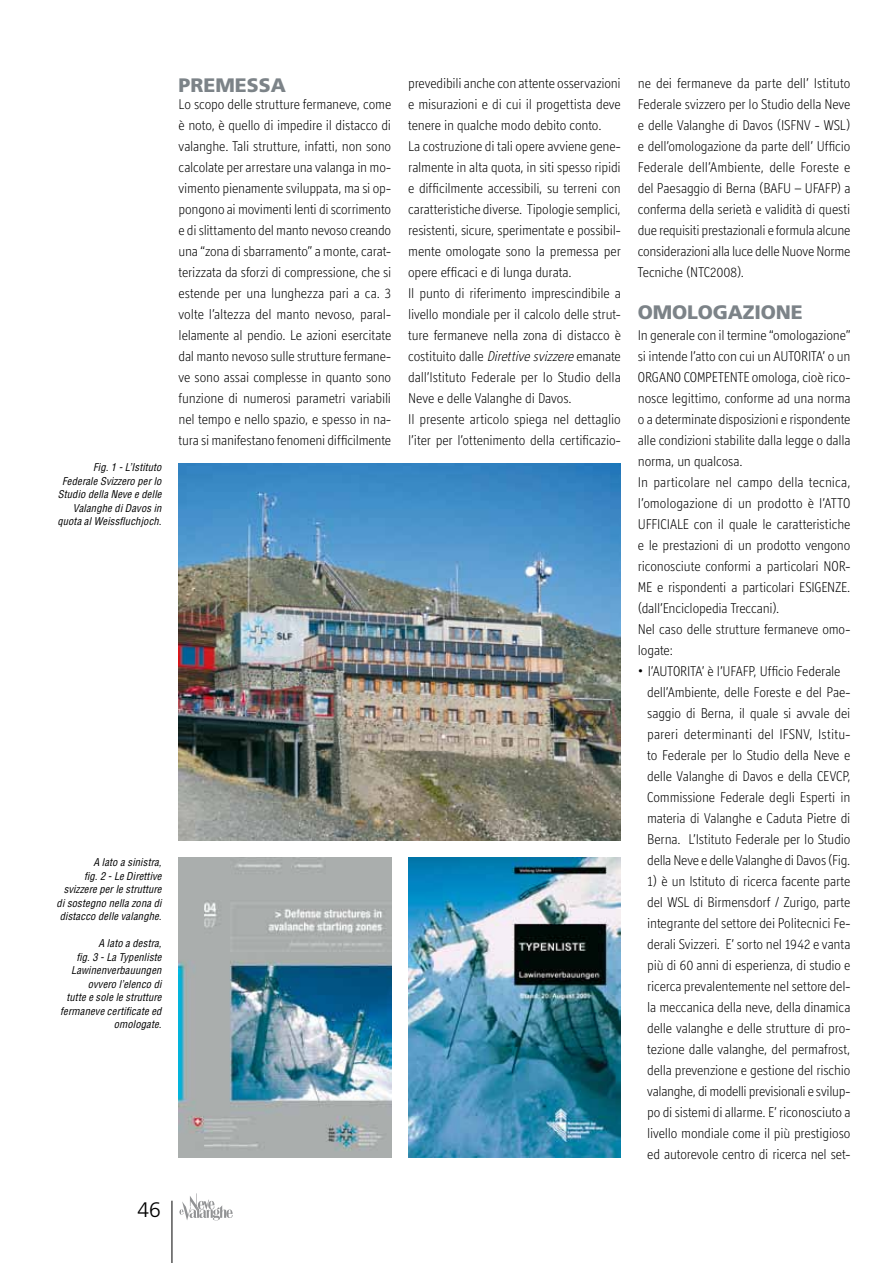
<style>
.page{position:relative;width:893px;height:1263px;background:#fff}
.page>*{position:absolute;margin:0;border:0;box-sizing:border-box;transform-origin:0 0}
.t1{font:300 21px "Frutiger";color:#000}
.t2{font:900 19.5px "Frutiger";letter-spacing:-.01em;color:#7c8388}
.t3{font:300 14.25px/21px "Officina Display ITC";letter-spacing:-.01em;color:#000;text-align:justify}
.t4{font:italic condensed 10.5px/13.5px "Helvetica";letter-spacing:.015em;color:#000;text-align:right}
.s1{font-style:italic}
.s2{font-size:18px}
</style>
<div class="page">
<hr style="left:172px;top:1201px;width:1px;height:62px;background:#000">
<svg style="left:179px;top:1193px;width:54px;height:27px"></svg>
<img style="left:179px;top:463px;width:442px;height:377px">
<img style="left:179px;top:857px;width:212px;height:301px">
<img style="left:408px;top:857px;width:213px;height:301px">
<p class="t4" style="left:57px;top:461px;width:106px">Fig. 1 - L’Istituto<br>Federale Svizzero per lo<br>Studio della Neve e delle<br>Valanghe di Davos in quota al Weissfluchjoch.</p>
<h2 class="t2" style="left:179px;top:73px;width:109px">PREMESSA</h2>
<p class="t3" style="left:179px;top:93px;width:214px">Lo scopo delle strutture fermaneve, come è noto, è quello di impedire il distacco di valanghe. Tali strutture, infatti, non sono calcolate per arrestare una valanga in mo&shy;vimento pienamente sviluppata, ma si op&shy;pongono ai movimenti lenti di scorrimento e di slittamento del manto nevoso creando una “zona di sbarramento” a monte, carat&shy;terizzata da sforzi di compressione, che si estende per una lunghezza pari a ca. 3 volte l’altezza del manto nevoso, paral&shy;lelamente al pendio. Le azioni esercitate dal manto nevoso sulle strutture fermane&shy;ve sono assai complesse in quanto sono funzione di numerosi parametri variabili nel tempo e nello spazio, e spesso in na&shy;tura si manifestano fenomeni difficilmente</p>
<p class="t4" style="left:57px;top:856px;width:106px">A lato a sinistra,<br>fig. 2 - Le Direttive svizzere per le strutture di sostegno nella zona di distacco delle valanghe.</p>
<p class="t4" style="left:60px;top:937px;width:103px">A lato a destra,<br>fig. 3 - La Typenliste<br>Lawinenverbauungen ovvero l’elenco di<br>tutte e sole le strutture fermaneve certificate ed omologate.</p>
<h1 class="t1" style="left:138px;top:1198px;width:25px">46</h1>
<p class="t3" style="left:408px;top:72px;width:214px;text-align:left">prevedibili anche con attente osservazioni e misurazioni e di cui il progettista deve tenere in qualche modo debito conto.<br>La costruzione di tali opere avviene gene&shy;ralmente in alta quota, in siti spesso ripidi e difficilmente accessibili, su terreni con caratteristiche diverse. Tipologie semplici, resistenti, sicure, sperimentate e possibil&shy;mente omologate sono la premessa per opere efficaci e di lunga durata.<br>Il punto di riferimento imprescindibile a livello mondiale per il calcolo delle strut&shy;ture fermaneve nella zona di distacco è costituito dalle <span class="s1">Direttivesvizzere</span>emanate dall’Istituto Federale per lo Studio della Neve e delle Valanghe di Davos.<br>Il presente articolo spiega nel dettaglio l’iter per l’ottenimento della certificazio-</p>
<p class="t3" style="left:638px;top:72px;width:214px">ne dei fermaneve da parte dell’ Istituto Federale svizzero per lo Studio della Neve e delle Valanghe di Davos (ISFNV - WSL) e dell’omologazione da parte dell’ Ufficio Federale dell’Ambiente, delle Foreste e del Paesaggio di Berna (BAFU – UFAFP) a conferma della serietà e validità di questi due requisiti prestazionali e formula alcune considerazioni alla luce delle Nuove Norme Tecniche (NTC2008).</p>
<h2 class="t2" style="left:638px;top:300px;width:166px">OMOLOGAZIONE</h2>
<p class="t3" style="left:638px;top:324px;width:214px;text-align:left">In generale con il termine “omologazione” si intende l’atto con cui un AUTORITA’ o un ORGANO COMPETENTE omologa, cioè rico&shy;nosce legittimo, conforme ad una norma o a determinate disposizioni e rispondente alle condizioni stabilite dalla legge o dalla norma, un qualcosa.<br>In particolare nel campo della tecnica, l’omologazione di un prodotto è l’ATTO UFFICIALE con il quale le caratteristiche e le prestazioni di un prodotto vengono riconosciute conformi a particolari NOR-ME e rispondenti a particolari ESIGENZE. (dall’Enciclopedia Treccani).<br>Nel caso delle strutture fermaneve omo&shy;logate:</p>
<p class="t3" style="left:647px;top:660px;width:205px;text-align:left;text-indent:-9px"><span class="s2">•</span> l’AUTORITA’ è l’UFAFP, Ufficio Federale dell’Ambiente, delle Foreste e del Pae&shy;saggio di Berna, il quale si avvale dei pareri determinanti del IFSNV, Istitu&shy;to Federale per lo Studio della Neve e delle Valanghe di Davos e della CEVCP, Commissione Federale degli Esperti in materia di Valanghe e Caduta Pietre di Berna. L’Istituto Federale per lo Studio della Neve e delle Valanghe di Davos (Fig.</p>
<p class="t3" style="left:647px;top:870px;width:205px">1) è un Istituto di ricerca facente parte del WSL di Birmensdorf / Zurigo, parte integrante del settore dei Politecnici Fe&shy;derali Svizzeri. E’ sorto nel 1942 e vanta più di 60 anni di esperienza, di studio e ricerca prevalentemente nel settore del&shy;la meccanica della neve, della dinamica delle valanghe e delle strutture di pro&shy;tezione dalle valanghe, del permafrost, della prevenzione e gestione del rischio valanghe, di modelli previsionali e svilup&shy;po di sistemi di allarme. E’ riconosciuto a livello mondiale come il più prestigioso ed autorevole centro di ricerca nel set-</p>
</div>
